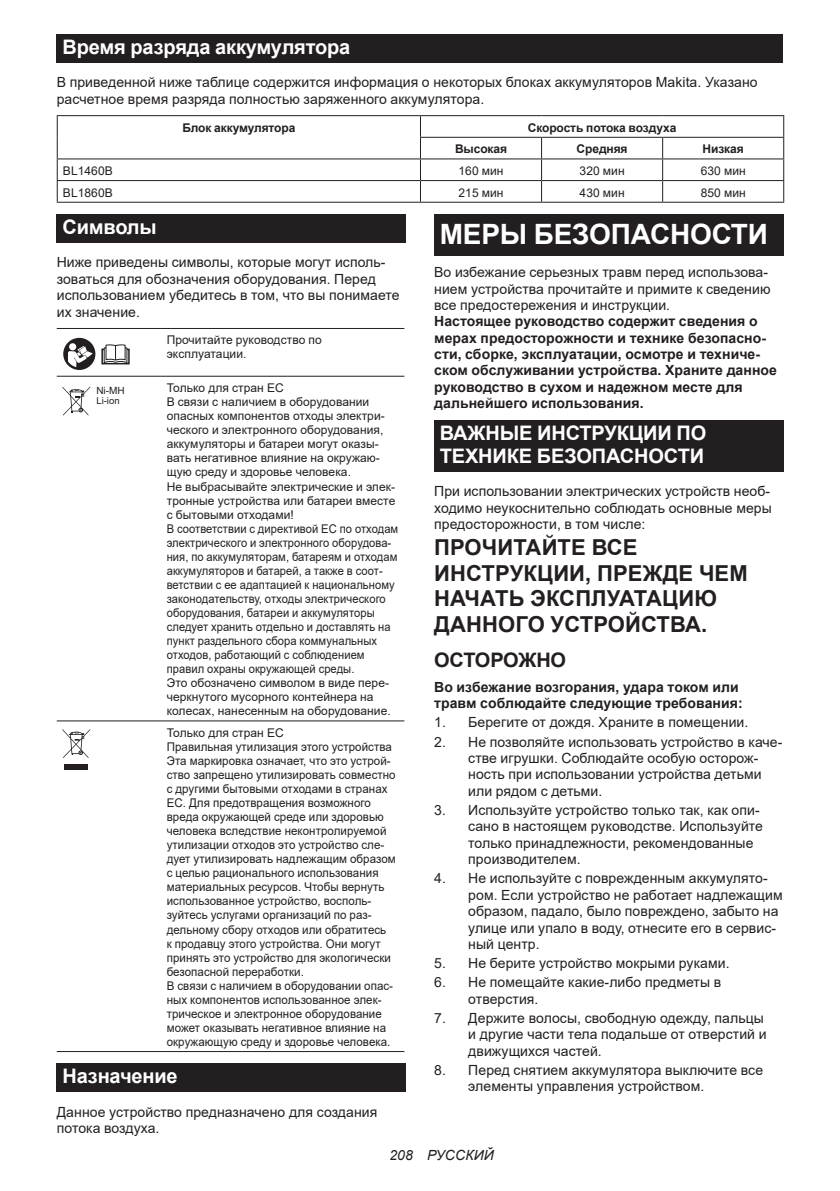
<style>
.page{position:relative;width:840px;height:1191px;background:#fff}
.page>*{position:absolute;margin:0;border:0;box-sizing:border-box;transform-origin:0 0}
.t1{font:700 28px "Arial";letter-spacing:-.01em;color:#fff}
.t2{font:700 22px/25.8px "Arial";letter-spacing:.005em;color:#231f20}
.t3{font:700 20px/23.4px "Arial";letter-spacing:-.01em;color:#fff}
.t4{font:700 20px "Arial";letter-spacing:-.015em;color:#231f20}
.t5{font:14px/16.4px "Arial";letter-spacing:.005em;color:#231f20}
.t6{font:700 14px/16.4px "Arial";letter-spacing:.005em;color:#231f20}
.t7{font:italic 14px "Arial";letter-spacing:.005em;color:#231f20}
.t8{font:12px/14px "Arial";letter-spacing:.005em;color:#231f20}
.t9{font:700 12px "Arial";letter-spacing:-.01em;color:#231f20}
.t10{font:10px "Arial";color:#231f20}
.t11{font:9.6px "Arial";color:#231f20}
</style>
<div class="page">
<div style="left:57px;top:34px;width:725px;height:29px;background:#231f20"></div>
<hr style="left:57px;top:115px;width:363px;height:1px;background:#231f20">
<hr style="left:420px;top:115px;width:121px;height:1px;background:#231f20">
<hr style="left:541px;top:115px;width:121px;height:1px;background:#231f20">
<hr style="left:662px;top:115px;width:121px;height:1px;background:#231f20">
<hr style="left:420px;top:137px;width:121px;height:1px;background:#231f20">
<hr style="left:541px;top:137px;width:121px;height:1px;background:#231f20">
<hr style="left:662px;top:137px;width:121px;height:1px;background:#231f20">
<hr style="left:57px;top:158px;width:363px;height:1px;background:#231f20">
<hr style="left:420px;top:158px;width:121px;height:1px;background:#231f20">
<hr style="left:541px;top:158px;width:121px;height:1px;background:#231f20">
<hr style="left:662px;top:158px;width:121px;height:1px;background:#231f20">
<hr style="left:57px;top:180px;width:363px;height:1px;background:#231f20">
<svg style="left:57px;top:116px;width:1px;height:86px"></svg>
<hr style="left:420px;top:180px;width:121px;height:1px;background:#231f20">
<svg style="left:420px;top:116px;width:1px;height:86px"></svg>
<hr style="left:541px;top:180px;width:121px;height:1px;background:#231f20">
<hr style="left:662px;top:180px;width:121px;height:1px;background:#231f20">
<hr style="left:57px;top:202px;width:363px;height:1px;background:#231f20">
<hr style="left:420px;top:202px;width:121px;height:1px;background:#231f20">
<hr style="left:541px;top:202px;width:121px;height:1px;background:#231f20">
<hr style="left:662px;top:202px;width:121px;height:1px;background:#231f20">
<div style="left:57px;top:214px;width:348px;height:28px;background:#231f20"></div>
<hr style="left:57px;top:328px;width:104px;height:1px;background:#231f20">
<hr style="left:161px;top:328px;width:243px;height:1px;background:#231f20">
<hr style="left:57px;top:376px;width:104px;height:1px;background:#231f20">
<hr style="left:161px;top:376px;width:243px;height:1px;background:#231f20">
<hr style="left:57px;top:720px;width:104px;height:1px;background:#231f20">
<hr style="left:161px;top:720px;width:243px;height:1px;background:#231f20">
<hr style="left:57px;top:1051px;width:104px;height:1px;background:#231f20">
<hr style="left:161px;top:1051px;width:243px;height:1px;background:#231f20">
<svg style="left:63px;top:337px;width:32px;height:33px"></svg>
<svg style="left:101px;top:344px;width:29px;height:21px"></svg>
<svg style="left:62px;top:386px;width:28px;height:29px"></svg>
<div style="left:65px;top:764px;width:23px;height:6px;background:#231f20"></div>
<svg style="left:62px;top:729px;width:28px;height:29px"></svg>
<div style="left:57px;top:1063px;width:348px;height:28px;background:#231f20"></div>
<div style="left:434px;top:214px;width:348px;height:41px;background:#231f20"></div>
<div style="left:434px;top:419px;width:348px;height:52px;background:#231f20"></div>
<h3 class="t3" style="left:62px;top:36px;width:289px">Время разряда аккумулятора</h3>
<p class="t5" style="left:57px;top:74px;width:702px">В приведенной ниже таблице содержится информация о некоторых блоках аккумуляторов Makita. Указано расчетное время разряда полностью заряженного аккумулятора.</p>
<p class="t9" style="left:182px;top:119px;width:114px">Блок аккумулятора</p>
<p class="t9" style="left:527px;top:119px;width:150px">Скорость потока воздуха</p>
<p class="t9" style="left:455px;top:141px;width:54px">Высокая</p>
<p class="t9" style="left:576px;top:141px;width:52px">Средняя</p>
<p class="t9" style="left:702px;top:141px;width:43px">Низкая</p>
<p class="t8" style="left:63px;top:164px;width:51px">BL1460B</p>
<p class="t8" style="left:458px;top:164px;width:47px">160 мин</p>
<p class="t8" style="left:579px;top:164px;width:47px">320 мин</p>
<p class="t8" style="left:700px;top:164px;width:47px">630 мин</p>
<p class="t8" style="left:63px;top:185px;width:51px">BL1860B</p>
<p class="t8" style="left:458px;top:185px;width:47px">215 мин</p>
<p class="t8" style="left:579px;top:185px;width:47px">430 мин</p>
<p class="t8" style="left:700px;top:185px;width:47px">850 мин</p>
<h3 class="t3" style="left:62px;top:215px;width:96px">Символы</h3>
<p class="t5" style="left:57px;top:254px;width:344px">Ниже приведены символы, которые могут исполь&shy;зоваться для обозначения оборудования. Перед использованием убедитесь в том, что вы понимаете их значение.</p>
<p class="t8" style="left:167px;top:333px;width:156px">Прочитайте руководство по эксплуатации.</p>
<p class="t10" style="left:96px;top:384px;width:30px">Ni-MH</p>
<p class="t11" style="left:96px;top:394px;width:25px">Li-ion</p>
<h1 class="t1" style="left:439px;top:214px;width:329px">МЕРЫ БЕЗОПАСНОСТИ</h1>
<p class="t5" style="left:434px;top:264px;width:337px">Во избежание серьезных травм перед использова&shy;нием устройства прочитайте и примите к сведению все предостережения и инструкции.</p>
<p class="t6" style="left:434px;top:313px;width:344px">Настоящее руководство содержит сведения о мерах предосторожности и технике безопасно&shy;сти, сборке, эксплуатации, осмотре и техниче&shy;ском обслуживании устройства. Храните данное руководство в сухом и надежном месте для дальнейшего использования.</p>
<h3 class="t3" style="left:439px;top:421px;width:268px">ВАЖНЫЕ ИНСТРУКЦИИ ПО<br>ТЕХНИКЕ БЕЗОПАСНОСТИ</h3>
<p class="t5" style="left:434px;top:483px;width:339px;text-align:justify">При использовании электрических устройств необ&shy;ходимо неукоснительно соблюдать основные меры предосторожности, в том числе:</p>
<h2 class="t2" style="left:434px;top:534px;width:315px">ПРОЧИТАЙТЕ ВСЕ<br>ИНСТРУКЦИИ, ПРЕЖДЕ ЧЕМ<br>НАЧАТЬ ЭКСПЛУАТАЦИЮ<br>ДАННОГО УСТРОЙСТВА.</h2>
<h3 class="t4" style="left:434px;top:646px;width:133px">ОСТОРОЖНО</h3>
<p class="t6" style="left:434px;top:679px;width:310px">Во избежание возгорания, удара током или травм соблюдайте следующие требования:</p>
<p class="t5" style="left:434px;top:714px;width:315px">1. Берегите от дождя. Храните в помещении.</p>
<p class="t5" style="left:468px;top:733px;width:315px;text-indent:-34px">2. Не позволяйте использовать устройство в каче&shy;стве игрушки. Соблюдайте особую осторож&shy;ность при использовании устройства детьми или рядом с детьми.</p>
<p class="t5" style="left:468px;top:802px;width:296px;text-indent:-34px">3. Используйте устройство только так, как опи&shy;сано в настоящем руководстве. Используйте только принадлежности, рекомендованные производителем.</p>
<p class="t5" style="left:468px;top:870px;width:316px;text-indent:-34px">4. Не используйте с поврежденным аккумулято&shy;ром. Если устройство не работает надлежащим образом, падало, было повреждено, забыто на улице или упало в воду, отнесите его в сервис&shy;ный центр.</p>
<p class="t5" style="left:434px;top:955px;width:297px">5. Не берите устройство мокрыми руками.</p>
<p class="t5" style="left:468px;top:974px;width:254px;text-indent:-34px">6. Не помещайте какие-либо предметы в отверстия.</p>
<p class="t5" style="left:468px;top:1009px;width:299px;text-indent:-34px">7. Держите волосы, свободную одежду, пальцы и другие части тела подальше от отверстий и движущихся частей.</p>
<p class="t5" style="left:468px;top:1061px;width:296px;text-indent:-34px">8. Перед снятием аккумулятора выключите все элементы управления устройством.</p>
<p class="t8" style="left:167px;top:381px;width:233px">Только для стран ЕС<br>В связи с наличием в оборудовании опасных компонентов отходы электри&shy;ческого и электронного оборудования, аккумуляторы и батареи могут оказы&shy;вать негативное влияние на окружаю&shy;щую среду и здоровье человека.<br>Не выбрасывайте электрические и элек&shy;тронные устройства или батареи вместе с бытовыми отходами!<br>В соответствии с директивой ЕС по отходам электрического и электронного оборудова&shy;ния, по аккумуляторам, батареям и отходам аккумуляторов и батарей, а также в соот&shy;ветствии с ее адаптацией к национальному законодательству, отходы электрического оборудования, батареи и аккумуляторы следует хранить отдельно и доставлять на пункт раздельного сбора коммунальных отходов, работающий с соблюдением правил охраны окружающей среды.<br>Это обозначено символом в виде пере&shy;черкнутого мусорного контейнера на колесах, нанесенным на оборудование.</p>
<p class="t8" style="left:167px;top:725px;width:230px">Только для стран ЕС<br>Правильная утилизация этого устройства Эта маркировка означает, что это устрой&shy;ство запрещено утилизировать совместно с другими бытовыми отходами в странах ЕС. Для предотвращения возможного вреда окружающей среде или здоровью человека вследствие неконтролируемой утилизации отходов это устройство сле&shy;дует утилизировать надлежащим образом с целью рационального использования материальных ресурсов. Чтобы вернуть использованное устройство, восполь&shy;зуйтесь услугами организаций по раз&shy;дельному сбору отходов или обратитесь<br>к продавцу этого устройства. Они могут принять это устройство для экологически безопасной переработки.<br>В связи с наличием в оборудовании опас&shy;ных компонентов использованное элек&shy;трическое и электронное оборудование может оказывать негативное влияние на окружающую среду и здоровье человека.</p>
<h3 class="t3" style="left:62px;top:1064px;width:117px">Назначение</h3>
<p class="t5" style="left:57px;top:1103px;width:322px">Данное устройство предназначено для создания потока воздуха.</p>
<p class="t7" style="left:389px;top:1146px;width:106px">208 РУССКИЙ</p>
</div>
